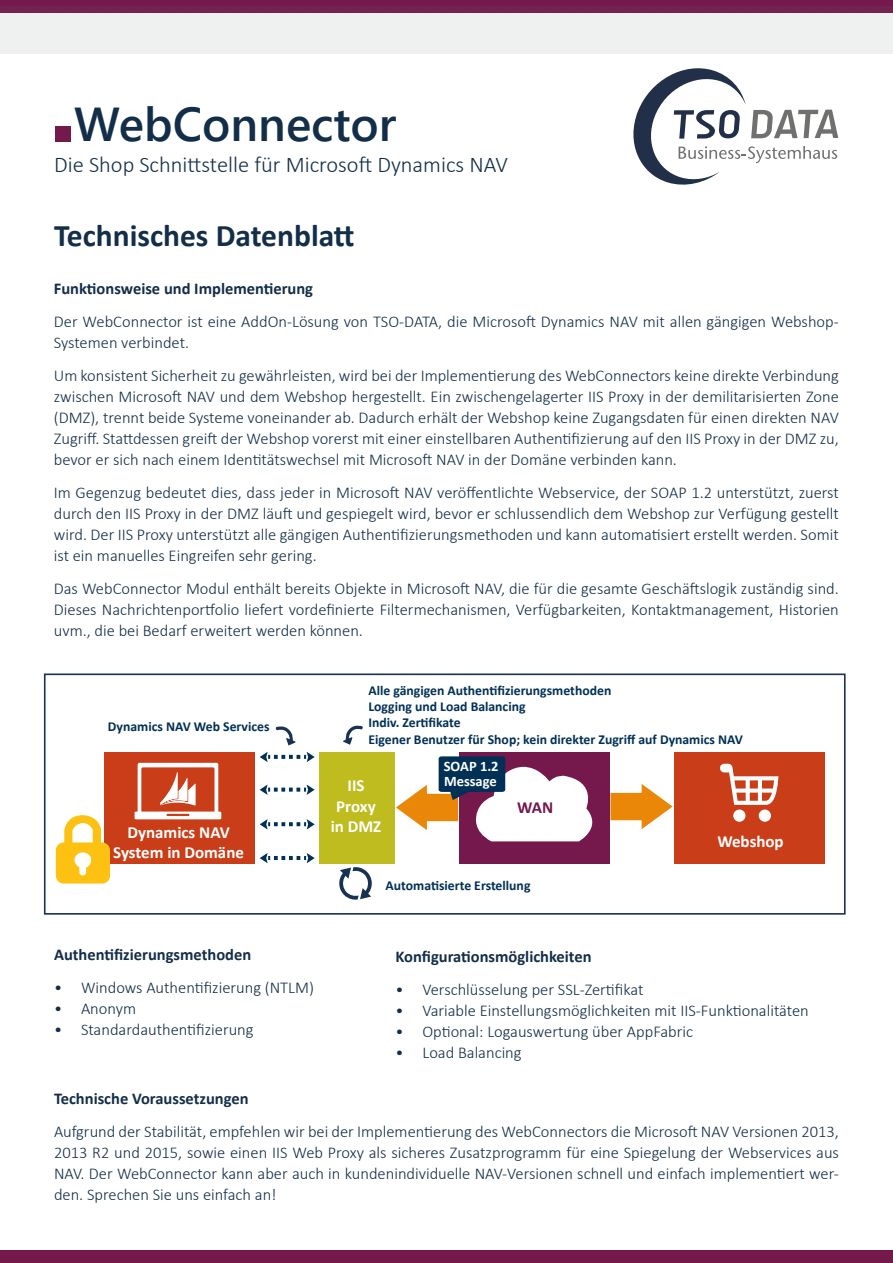
<style>
.page{position:relative;width:893px;height:1263px;background:#fff}
.page>*{position:absolute;margin:0;border:0;box-sizing:border-box;transform-origin:0 0}
.t1{font:600 47.55px "Segoe UI";color:#132e48}
.t2{font:700 31.5px "Calibri";color:#132e48}
.t3{font:300 22.5px "Calibri";color:#132e48}
.t4{font:700 16.95px/20.2px "Calibri";color:#fff;text-align:center}
.t5{font:700 16.95px "Calibri";color:#75184b}
.t6{font:300 16.5px/21px "Calibri";color:#132e48;text-align:justify}
.t7{font:700 16.5px "Calibri";color:#132e48}
.t8{font:700 14.55px/14.5px "Calibri";color:#fff}
.t9{font:700 13.65px/16.5px "Calibri";color:#003056}
</style>
<div class="page">
<div style="left:0;top:1250px;width:893px;height:13px;background:#75184b"></div>
<div style="left:0;top:0;width:893px;height:13px;background:#74224f"></div>
<div style="left:0;top:13px;width:893px;height:41px;background:#eff0f0"></div>
<div style="left:55px;top:126px;width:16px;height:15px;background:#75184b"></div>
<svg style="left:633px;top:68px;width:205px;height:117px"></svg>
<div style="left:104px;top:752px;width:151px;height:111px;background:#c93e18"></div>
<svg style="left:135px;top:763px;width:86px;height:56px"></svg>
<svg style="left:56px;top:815px;width:54px;height:68px"></svg>
<svg style="left:260px;top:752px;width:55px;height:10px"></svg>
<svg style="left:260px;top:853px;width:55px;height:10px"></svg>
<svg style="left:260px;top:784px;width:55px;height:11px"></svg>
<svg style="left:260px;top:819px;width:55px;height:10px"></svg>
<div style="left:319px;top:752px;width:75px;height:111px;background:#bebc1e"></div>
<div style="left:459px;top:752px;width:151px;height:111px;background:#75184b"></div>
<div style="left:674px;top:752px;width:151px;height:111px;background:#c93e18"></div>
<svg style="left:720px;top:764px;width:58px;height:41px"></svg>
<div style="left:733px;top:809px;width:12px;height:13px;background:#fff;border-radius:50%"></div>
<div style="left:759px;top:809px;width:12px;height:13px;background:#fff;border-radius:50%"></div>
<svg style="left:610px;top:784px;width:63px;height:45px"></svg>
<svg style="left:396px;top:756px;width:197px;height:85px"></svg>
<svg style="left:276px;top:726px;width:20px;height:19px"></svg>
<svg style="left:339px;top:867px;width:33px;height:33px"></svg>
<div style="left:44px;top:673px;width:802px;height:242px;border:2px solid #183152"></div>
<svg style="left:343px;top:725px;width:20px;height:20px"></svg>
<p class="t1" style="left:74px;top:89px;width:324px">WebConnector</p>
<p class="t3" style="left:54px;top:150px;width:455px">Die Shop Schnittstelle für Microsoft Dynamics NAV</p>
<p class="t2" style="left:54px;top:213px;width:302px">Technisches Datenblatt</p>
<p class="t7" style="left:54px;top:277px;width:261px">Funktionsweise und Implementierung</p>
<p class="t6" style="left:54px;top:311px;width:786px">Der WebConnector ist eine AddOn-Lösung von TSO-DATA, die Microsoft Dynamics NAV mit allen gängigen Webshop-<br>Systemen verbindet.</p>
<p class="t6" style="left:54px;top:365px;width:786px">Um konsistent Sicherheit zu gewährleisten, wird bei der Implementierung des WebConnectors keine direkte Verbindung zwischen Microsoft NAV und dem Webshop hergestellt. Ein zwischengelagerter IIS Proxy in der demilitarisierten Zone (DMZ), trennt beide Systeme voneinander ab. Dadurch erhält der Webshop keine Zugangsdaten für einen direkten NAV Zugriff. Stattdessen greift der Webshop vorerst mit einer einstellbaren Authentifizierung auf den IIS Proxy in der DMZ zu, bevor er sich nach einem Identitätswechsel mit Microsoft NAV in der Domäne verbinden kann.</p>
<p class="t6" style="left:54px;top:482px;width:786px">Im Gegenzug bedeutet dies, dass jeder in Microsoft NAV veröffentlichte Webservice, der SOAP 1.2 unterstützt, zuerst durch den IIS Proxy in der DMZ läuft und gespiegelt wird, bevor er schlussendlich dem Webshop zur Verfügung gestellt wird. Der IIS Proxy unterstützt alle gängigen Authentifizierungsmethoden und kann automatisiert erstellt werden. Somit ist ein manuelles Eingreifen sehr gering.</p>
<p class="t6" style="left:54px;top:578px;width:786px">Das WebConnector Modul enthält bereits Objekte in Microsoft NAV, die für die gesamte Geschäftslogik zuständig sind.<br>Dieses Nachrichtenportfolio liefert vordefinierte Filtermechanismen, Verfügbarkeiten, Kontaktmanagement, Historien uvm., die bei Bedarf erweitert werden können.</p>
<p class="t9" style="left:108px;top:718px;width:163px">Dynamics NAV Web Services</p>
<p class="t4" style="left:113px;top:822px;width:132px">Dynamics NAV<br>System in Domäne</p>
<p class="t9" style="left:368px;top:681px;width:376px">Alle gängigen Authentifizierungsmethoden<br>Logging und Load Balancing<br>Indiv. Zertifikate<br>Eigener Benutzer für Shop; kein direkter Zugriff auf Dynamics NAV</p>
<p class="t4" style="left:331px;top:775px;width:52px">IIS<br>Proxy in DMZ</p>
<p class="t8" style="left:444px;top:759px;width:56px">SOAP 1.2<br>Message</p>
<p class="t5" style="left:517px;top:796px;width:37px">WAN</p>
<p class="t9" style="left:386px;top:877px;width:146px">Automatisierte Erstellung</p>
<p class="t4" style="left:717px;top:830px;width:68px">Webshop</p>
<p class="t7" style="left:54px;top:943px;width:199px">Authentifizierungsmethoden</p>
<p class="t6" style="left:54px;top:977px;width:262px">• Windows Authentifizierung (NTLM)</p>
<p class="t6" style="left:54px;top:998px;width:84px">• Anonym</p>
<p class="t6" style="left:54px;top:1019px;width:201px">• Standardauthentifizierung</p>
<p class="t7" style="left:395px;top:944px;width:198px">Konfigurationsmöglichkeiten</p>
<p class="t6" style="left:395px;top:978px;width:249px">• Verschlüsselung per SSL-Zertifikat</p>
<p class="t6" style="left:395px;top:999px;width:415px">• Variable Einstellungsmöglichkeiten mit IIS-Funktionalitäten</p>
<p class="t6" style="left:395px;top:1020px;width:299px">• Optional: Logauswertung über AppFabric</p>
<p class="t6" style="left:395px;top:1041px;width:128px">• Load Balancing</p>
<p class="t7" style="left:54px;top:1087px;width:196px">Technische Voraussetzungen</p>
<p class="t6" style="left:54px;top:1121px;width:786px">Aufgrund der Stabilität, empfehlen wir bei der Implementierung des WebConnectors die Microsoft NAV Versionen 2013, 2013 R2 und 2015, sowie einen IIS Web Proxy als sicheres Zusatzprogramm für eine Spiegelung der Webservices aus NAV. Der WebConnector kann aber auch in kundenindividuelle NAV-Versionen schnell und einfach implementiert wer&shy;den. Sprechen Sie uns einfach an!</p>
</div>
